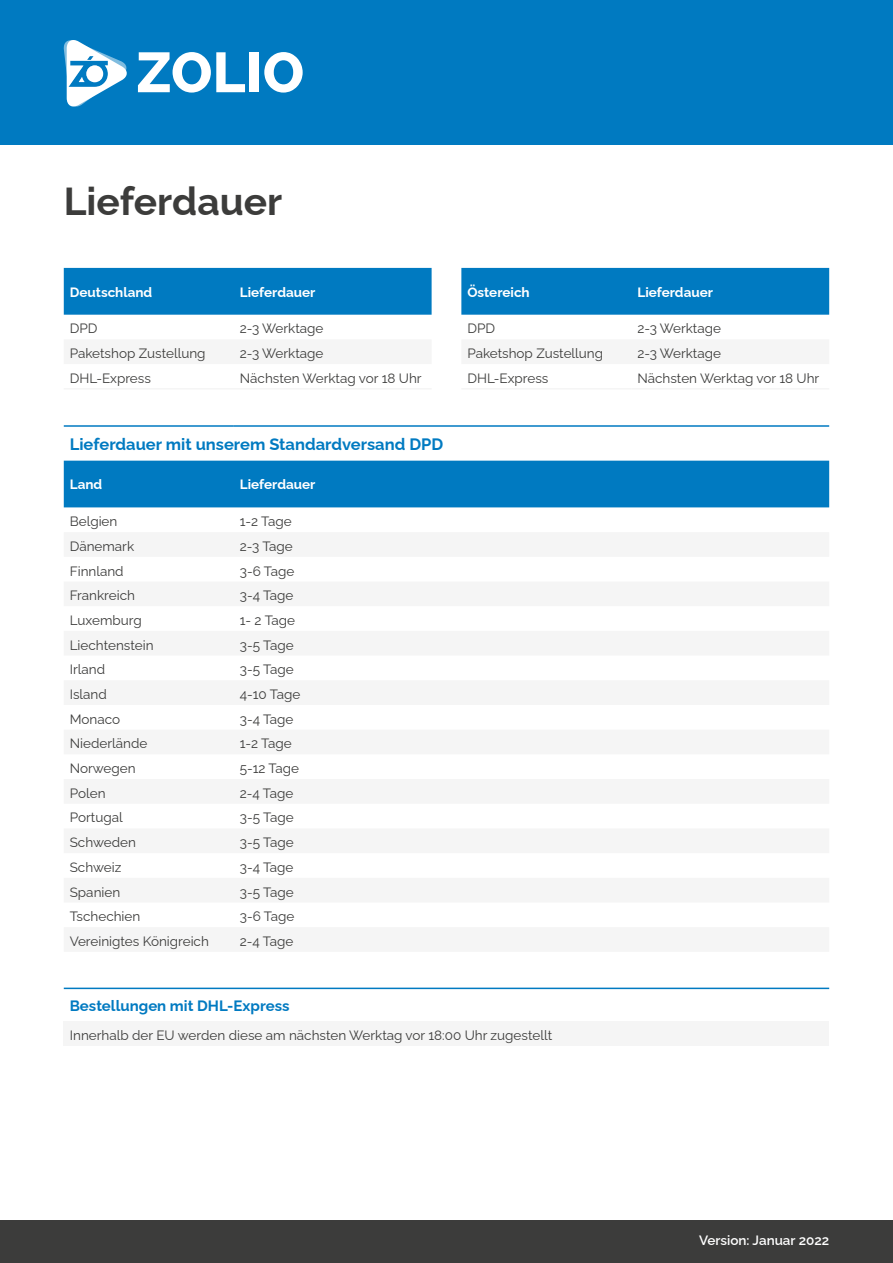
<style>
.page{position:relative;width:893px;height:1263px;background:#fff}
.page>*{position:absolute;margin:0;border:0;box-sizing:border-box;transform-origin:0 0}
.t1{font:700 39px "Raleway";color:#3c3c3b}
.t2{font:700 16.5px "Raleway";color:#007ac1}
.t3{font:700 15px "Raleway";color:#007ac1}
.t4{font:13.5px "Raleway";color:#3c3c3b}
.t5{font:700 13.5px "Raleway";color:#fff}
.t6{font:600 13.5px "Raleway";color:#fff}
</style>
<div class="page">
<div style="left:0;top:0;width:893px;height:145px;background:#007ac1"></div>
<svg style="left:138px;top:52px;width:107px;height:41px"></svg>
<div style="left:250px;top:52px;width:9px;height:40px;background:#fff"></div>
<svg style="left:264px;top:52px;width:39px;height:41px"></svg>
<svg style="left:64px;top:40px;width:63px;height:67px"></svg>
<div style="left:0;top:1220px;width:893px;height:43px;background:#3c3c3b"></div>
<div style="left:64px;top:461px;width:765px;height:46px;background:#007ac1"></div>
<hr style="left:64px;top:425px;width:170px;height:2px;background:#007ac1">
<hr style="left:234px;top:425px;width:595px;height:2px;background:#007ac1">
<div style="left:64px;top:1021px;width:765px;height:25px;background:#f5f5f5"></div>
<hr style="left:64px;top:987px;width:765px;height:2px;background:#007ac1">
<div style="left:64px;top:268px;width:368px;height:47px;background:#007ac1"></div>
<hr style="left:64px;top:388px;width:170px;height:1px;background:#f5f5f5">
<hr style="left:234px;top:388px;width:198px;height:1px;background:#f5f5f5">
<div style="left:461px;top:268px;width:368px;height:47px;background:#007ac1"></div>
<hr style="left:461px;top:388px;width:170px;height:1px;background:#f5f5f5">
<hr style="left:631px;top:388px;width:198px;height:1px;background:#f5f5f5">
<h1 class="t1" style="left:64px;top:170px;width:220px">Lieferdauer</h1>
<p class="t5" style="left:70px;top:281px;width:84px">Deutschland</p>
<p class="t5" style="left:240px;top:281px;width:77px">Lieferdauer</p>
<p class="t4" style="left:70px;top:318px;width:29px">DPD</p>
<p class="t4" style="left:240px;top:318px;width:85px">2-3 Werktage</p>
<p class="t4" style="left:70px;top:342px;width:137px">Paketshop Zustellung</p>
<p class="t4" style="left:240px;top:342px;width:85px">2-3 Werktage</p>
<p class="t4" style="left:70px;top:367px;width:83px">DHL-Express</p>
<p class="t4" style="left:240px;top:367px;width:183px">Nächsten Werktag vor 18 Uhr</p>
<p class="t2" style="left:70px;top:431px;width:375px">Lieferdauer mit unserem Standardversand DPD</p>
<p class="t5" style="left:70px;top:474px;width:34px">Land</p>
<p class="t5" style="left:240px;top:474px;width:77px">Lieferdauer</p>
<p class="t4" style="left:70px;top:511px;width:49px">Belgien</p>
<p class="t4" style="left:240px;top:511px;width:53px">1-2 Tage</p>
<p class="t4" style="left:70px;top:535px;width:66px">Dänemark</p>
<p class="t4" style="left:240px;top:535px;width:54px">2-3 Tage</p>
<p class="t4" style="left:70px;top:560px;width:55px">Finnland</p>
<p class="t4" style="left:240px;top:560px;width:56px">3-6 Tage</p>
<p class="t4" style="left:70px;top:585px;width:67px">Frankreich</p>
<p class="t4" style="left:240px;top:585px;width:55px">3-4 Tage</p>
<p class="t4" style="left:70px;top:609px;width:73px">Luxemburg</p>
<p class="t4" style="left:240px;top:609px;width:57px">1- 2 Tage</p>
<p class="t4" style="left:70px;top:634px;width:85px">Liechtenstein</p>
<p class="t4" style="left:240px;top:634px;width:55px">3-5 Tage</p>
<p class="t4" style="left:70px;top:659px;width:37px">Irland</p>
<p class="t4" style="left:240px;top:659px;width:55px">3-5 Tage</p>
<p class="t4" style="left:70px;top:683px;width:39px">Island</p>
<p class="t4" style="left:240px;top:683px;width:62px">4-10 Tage</p>
<p class="t4" style="left:70px;top:708px;width:52px">Monaco</p>
<p class="t4" style="left:240px;top:708px;width:55px">3-4 Tage</p>
<p class="t4" style="left:70px;top:733px;width:79px">Niederlände</p>
<p class="t4" style="left:240px;top:733px;width:53px">1-2 Tage</p>
<p class="t4" style="left:70px;top:757px;width:67px">Norwegen</p>
<p class="t4" style="left:240px;top:757px;width:61px">5-12 Tage</p>
<p class="t4" style="left:70px;top:782px;width:37px">Polen</p>
<p class="t4" style="left:240px;top:782px;width:55px">2-4 Tage</p>
<p class="t4" style="left:70px;top:807px;width:54px">Portugal</p>
<p class="t4" style="left:240px;top:807px;width:55px">3-5 Tage</p>
<p class="t4" style="left:70px;top:831px;width:68px">Schweden</p>
<p class="t4" style="left:240px;top:831px;width:55px">3-5 Tage</p>
<p class="t4" style="left:70px;top:856px;width:53px">Schweiz</p>
<p class="t4" style="left:240px;top:856px;width:55px">3-4 Tage</p>
<p class="t4" style="left:70px;top:881px;width:52px">Spanien</p>
<p class="t4" style="left:240px;top:881px;width:55px">3-5 Tage</p>
<p class="t4" style="left:70px;top:906px;width:72px">Tschechien</p>
<p class="t4" style="left:240px;top:906px;width:56px">3-6 Tage</p>
<p class="t4" style="left:70px;top:930px;width:141px">Vereinigtes Königreich</p>
<p class="t4" style="left:240px;top:930px;width:55px">2-4 Tage</p>
<p class="t5" style="left:467px;top:281px;width:64px">Östereich</p>
<p class="t5" style="left:637px;top:281px;width:77px">Lieferdauer</p>
<p class="t4" style="left:467px;top:318px;width:29px">DPD</p>
<p class="t4" style="left:637px;top:318px;width:85px">2-3 Werktage</p>
<p class="t4" style="left:467px;top:342px;width:137px">Paketshop Zustellung</p>
<p class="t4" style="left:637px;top:342px;width:85px">2-3 Werktage</p>
<p class="t4" style="left:467px;top:367px;width:83px">DHL-Express</p>
<p class="t4" style="left:637px;top:367px;width:183px">Nächsten Werktag vor 18 Uhr</p>
<p class="t3" style="left:70px;top:994px;width:221px">Bestellungen mit DHL-Express</p>
<p class="t4" style="left:70px;top:1025px;width:484px">Innerhalb der EU werden diese am nächsten Werktag vor 18:00 Uhr zugestellt</p>
<p class="t6" style="left:699px;top:1230px;width:131px">Version: Januar 2022</p>
</div>
